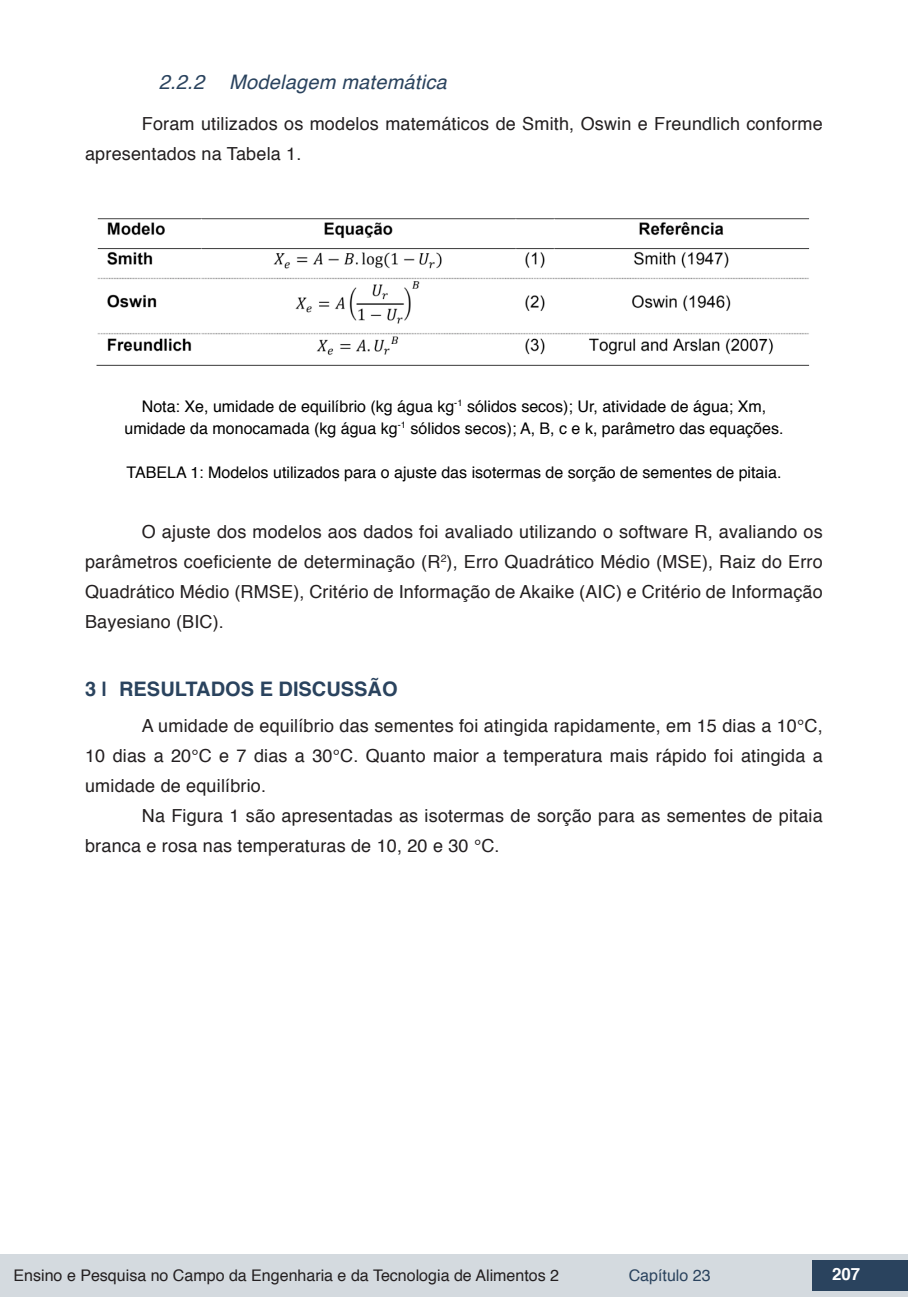
<style>
.page{position:relative;width:908px;height:1304px;background:#fff}
.page>*{position:absolute;margin:0;border:0;box-sizing:border-box;transform-origin:0 0}
.t1{font:italic 20px "Helvetica";letter-spacing:.01em;color:#2a435e}
.t2{font:700 20px "Helvetica";color:#2a435e}
.txt{font:18px/30px "Helvetica";letter-spacing:.01em;color:#231f20}
.t3{font:700 16.8px "Helvetica";color:#fff}
.info_tab_graf_imag{font:16px/22px "Helvetica";color:#000;text-align:center}
.t4{font:16px "Helvetica";color:#231f20}
.t5{font:16px "Helvetica";color:#2a435e}
</style>
<div class="page">
<div style="left:0;top:1254px;width:906px;height:43px;background:#d4dadf"></div>
<div style="left:812px;top:1261px;width:95px;height:30px;background:#2a435e"></div>
<img style="left:96px;top:218px;width:714px;height:148px">
<p class="t1" style="left:159px;top:66px;width:47px">2.2.2</p>
<p class="t1" style="left:229px;top:66px;width:219px">Modelagem matemática</p>
<p class="txt" style="left:85px;top:109px;width:738px;text-indent:57px">Foram utilizados os modelos matemáticos de Smith, Oswin e Freundlich conforme apresentados na Tabela 1.</p>
<p class="info_tab_graf_imag" style="left:124px;top:395px;width:660px">Nota: Xe, umidade de equilíbrio (kg água kg<sup>-1</sup> sólidos secos); Ur, atividade de água; Xm, umidade da monocamada (kg água kg<sup>-1</sup> sólidos secos); A, B, c e k, parâmetro das equações.</p>
<p class="info_tab_graf_imag" style="left:126px;top:462px;width:656px">TABELA 1: Modelos utilizados para o ajuste das isotermas de sorção de sementes de pitaia.</p>
<p class="txt" style="left:85px;top:517px;width:738px;text-align:justify;text-indent:57px">O ajuste dos modelos aos dados foi avaliado utilizando o software R, avaliando os parâmetros coeficiente de determinação (R<sup>2</sup>), Erro Quadrático Médio (MSE), Raiz do Erro Quadrático Médio (RMSE), Critério de Informação de Akaike (AIC) e Critério de Informação Bayesiano (BIC).</p>
<p class="t2" style="left:85px;top:673px;width:314px">3 | RESULTADOS E DISCUSSÃO</p>
<p class="txt" style="left:85px;top:711px;width:738px;text-align:justify;text-indent:57px">A umidade de equilíbrio das sementes foi atingida rapidamente, em 15 dias a 10°C, 10 dias a 20°C e 7 dias a 30°C. Quanto maior a temperatura mais rápido foi atingida a umidade de equilíbrio.</p>
<p class="txt" style="left:85px;top:801px;width:738px;text-indent:57px">Na Figura 1 são apresentadas as isotermas de sorção para as sementes de pitaia branca e rosa nas temperaturas de 10, 20 e 30 °C.</p>
<p class="t4" style="left:14px;top:1263px;width:546px">Ensino e Pesquisa no Campo da Engenharia e da Tecnologia de Alimentos 2</p>
<p class="t5" style="left:628px;top:1263px;width:83px">Capítulo 23</p>
<p class="t3" style="left:831px;top:1261px;width:30px">207</p>
</div>
